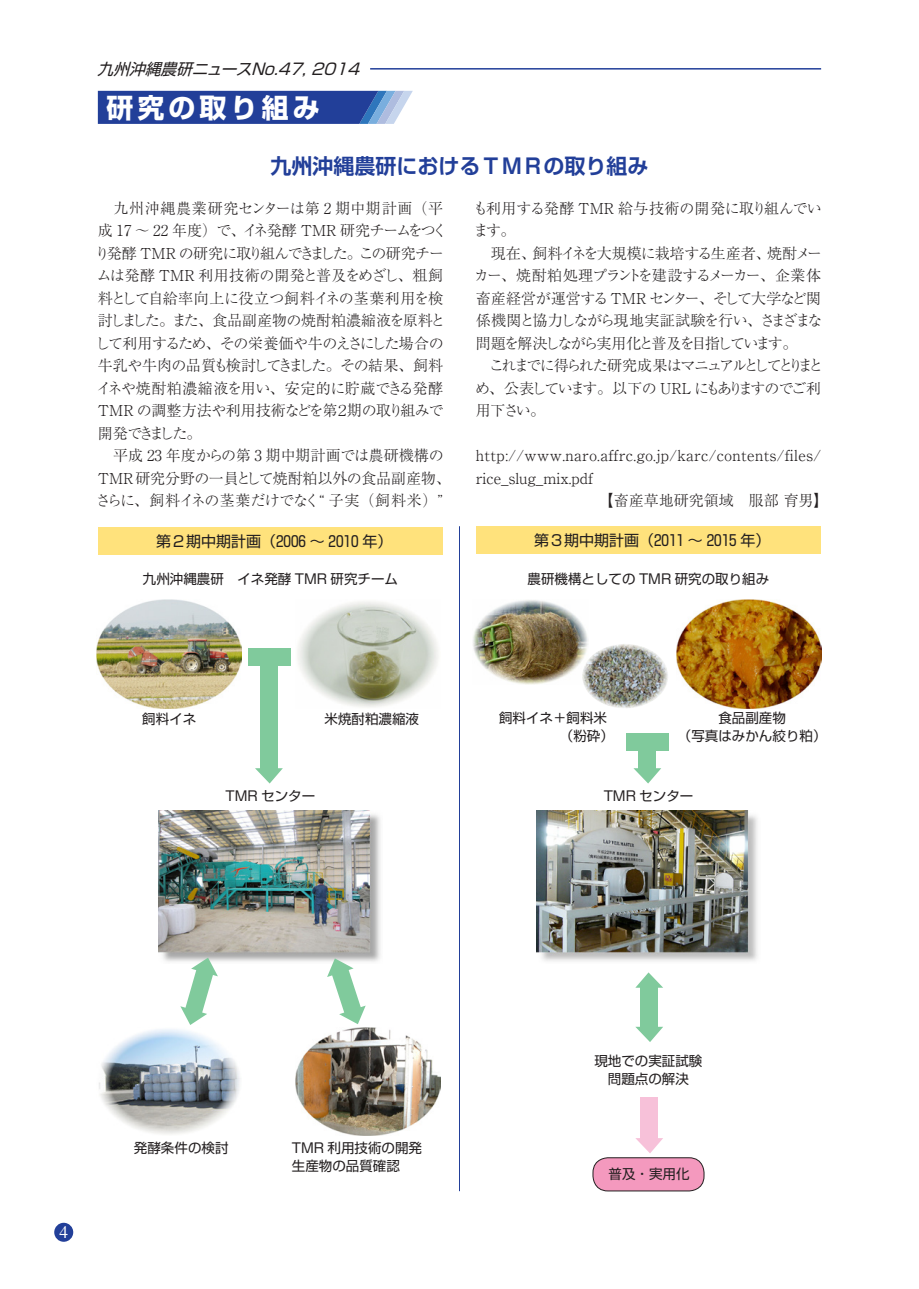
<style>
.page{position:relative;width:919px;height:1289px;background:#fff}
.page>*{position:absolute;margin:0;border:0;box-sizing:border-box;transform-origin:0 0}
.t1{font:700 27px "Shin Go Pr 6 N";letter-spacing:.15em;color:#fff}
.t2{font:700 21px "Shin Go Pr 6 N De";color:#223f99}
.t3{font:17.25px "Times";color:#fff}
.t4{font:italic 15.75px "Shin Go Pr 6 N";color:#231f20}
.t5{font:300 15px/22.5px "Ryumin Pr 6 N";letter-spacing:-.025em;color:#231f20}
.t6{font:300 15px/22.5px "Ryumin Pr 6 N";letter-spacing:-.095em;color:#231f20}
.t7{font:300 15px "Ryumin Pr 6 N";letter-spacing:.03em;color:#231f20}
.t8{font:15px "Shin Go Pr 6 N";color:#231f20}
.t9{font:300 15px "Ryumin Pr 6 N";color:#231f20}
.t10{font:13.5px/18px "Shin Go Pr 6 N";color:#231f20;text-align:center}
</style>
<div class="page">
<svg style="left:98px;top:91px;width:315px;height:33px;background:#3451a3"></svg>
<hr style="left:370px;top:68px;width:451px;height:2px;background:#223f99">
<div style="left:54px;top:1222px;width:19px;height:19px;background:#223f99;border-radius:50%"></div>
<img style="left:158px;top:810px;width:223px;height:152px">
<img style="left:536px;top:810px;width:222px;height:151px">
<div style="left:98px;top:527px;width:344px;height:28px;background:#ffe27c"></div>
<div style="left:476px;top:526px;width:344px;height:28px;background:#ffe27c"></div>
<img style="left:97px;top:599px;width:144px;height:109px">
<img style="left:298px;top:601px;width:140px;height:106px">
<img style="left:676px;top:599px;width:145px;height:109px">
<img style="left:473px;top:600px;width:116px;height:84px">
<img style="left:592px;top:644px;width:32px;height:12px">
<div style="left:593px;top:1157px;width:111px;height:33px;background:#f499be;border-radius:15px"></div>
<div style="left:592px;top:1157px;width:112px;height:34px;border:1px solid #231f20;border-radius:15px"></div>
<img style="left:99px;top:1029px;width:141px;height:105px">
<img style="left:295px;top:1027px;width:145px;height:108px">
<div style="left:640px;top:985px;width:18px;height:43px;background:#80ca9c"></div>
<svg style="left:636px;top:972px;width:27px;height:15px"></svg>
<svg style="left:635px;top:1026px;width:28px;height:16px"></svg>
<div style="left:638px;top:739px;width:18px;height:30px;background:#80ca9c"></div>
<svg style="left:633px;top:768px;width:28px;height:15px"></svg>
<div style="left:260px;top:663px;width:18px;height:106px;background:#80ca9c"></div>
<svg style="left:255px;top:768px;width:28px;height:15px"></svg>
<div style="left:640px;top:1096px;width:18px;height:43px;background:#f7c1d9"></div>
<svg style="left:635px;top:1138px;width:28px;height:15px"></svg>
<svg style="left:180px;top:957px;width:38px;height:68px"></svg>
<svg style="left:327px;top:958px;width:38px;height:66px"></svg>
<div style="left:626px;top:733px;width:43px;height:17px;background:#80ca9c"></div>
<div style="left:248px;top:648px;width:43px;height:18px;background:#80ca9c"></div>
<hr style="left:459px;top:526px;width:1px;height:665px;background:#223f99">
<p class="t4" style="left:97px;top:56px;width:269px">九州沖縄農研ニュースNo.47,2014</p>
<h1 class="t1" style="left:106px;top:86px;width:215px">研究の取り組み</h1>
<h2 class="t2" style="left:270px;top:149px;width:379px">九州沖縄農研におけるＴＭＲの取り組み</h2>
<p class="t5" style="left:95px;top:196px;width:357px">　九州沖縄農業研究センターは第 2 期中期計画（平成 17 ～ 22 年度）で、イネ発酵 TMR 研究チームをつくり発酵 TMR の研究に取り組んできました。この研究チームは発酵 TMR 利用技術の開発と普及をめざし、粗飼料として自給率向上に役立つ飼料イネの茎葉利用を検討しました。また、食品副産物の焼酎粕濃縮液を原料として利用するため、その栄養価や牛のえさにした場合の牛乳や牛肉の品質も検討してきました。その結果、飼料イネや焼酎粕濃縮液を用い、安定的に貯蔵できる発酵<br>TMR の調整方法や利用技術などを第２期の取り組みで開発できました。<br>　平成 23 年度からの第 3 期中期計画では農研機構の<br>TMR研究分野の一員として焼酎粕以外の食品副産物、さらに、飼料イネの茎葉だけでなく“ 子実（飼料米）”</p>
<p class="t6" style="left:473px;top:196px;width:352px">も利用する発酵 TMR 給与技術の開発に取り組んでいます。<br>　現在、飼料イネを大規模に栽培する生産者、焼酎メーカー、焼酎粕処理プラントを建設するメーカー、企業体畜産経営が運営する TMR センター、そして大学など関係機関と協力しながら現地実証試験を行い、さまざまな問題を解決しながら実用化と普及を目指しています。<br>　これまでに得られた研究成果はマニュアルとしてとりまとめ、公表しています。以下の URL にもありますのでご利用下さい。</p>
<p class="t7" style="left:476px;top:444px;width:347px">http://www.naro.affrc.go.jp/karc/contents/files/</p>
<p class="t9" style="left:476px;top:466px;width:118px">rice_slug_mix.pdf</p>
<p class="t9" style="left:598px;top:489px;width:231px">【畜産草地研究領域　服部 育男】</p>
<p class="t8" style="left:156px;top:529px;width:238px">第２期中期計画（2006 ～ 2010 年）</p>
<p class="t8" style="left:534px;top:528px;width:238px">第３期中期計画（2011 ～ 2015 年）</p>
<p class="t10" style="left:527px;top:569px;width:243px">農研機構としての TMR 研究の取り組み</p>
<p class="t10" style="left:143px;top:569px;width:256px">九州沖縄農研　イネ発酵 TMR 研究チーム</p>
<p class="t10" style="left:142px;top:709px;width:56px">飼料イネ</p>
<p class="t10" style="left:324px;top:709px;width:96px">米焼酎粕濃縮液</p>
<p class="t10" style="left:226px;top:785px;width:91px">TMR センター</p>
<p class="t10" style="left:499px;top:708px;width:109px">飼料イネ＋飼料米</p>
<p class="t10" style="left:678px;top:708px;width:150px">食品副産物<br>（写真はみかん絞り粕）</p>
<p class="t10" style="left:603px;top:785px;width:91px">TMR センター</p>
<p class="t3" style="left:59px;top:1215px;width:10px">4</p>
<p class="t10" style="left:134px;top:1137px;width:96px">発酵条件の検討</p>
<p class="t10" style="left:292px;top:1137px;width:132px;text-align:left">TMR 利用技術の開発生産物の品質確認</p>
<p class="t10" style="left:594px;top:1050px;width:109px">現地での実証試験問題点の解決</p>
<p class="t10" style="left:608px;top:1164px;width:82px">普及・実用化</p>
</div>
